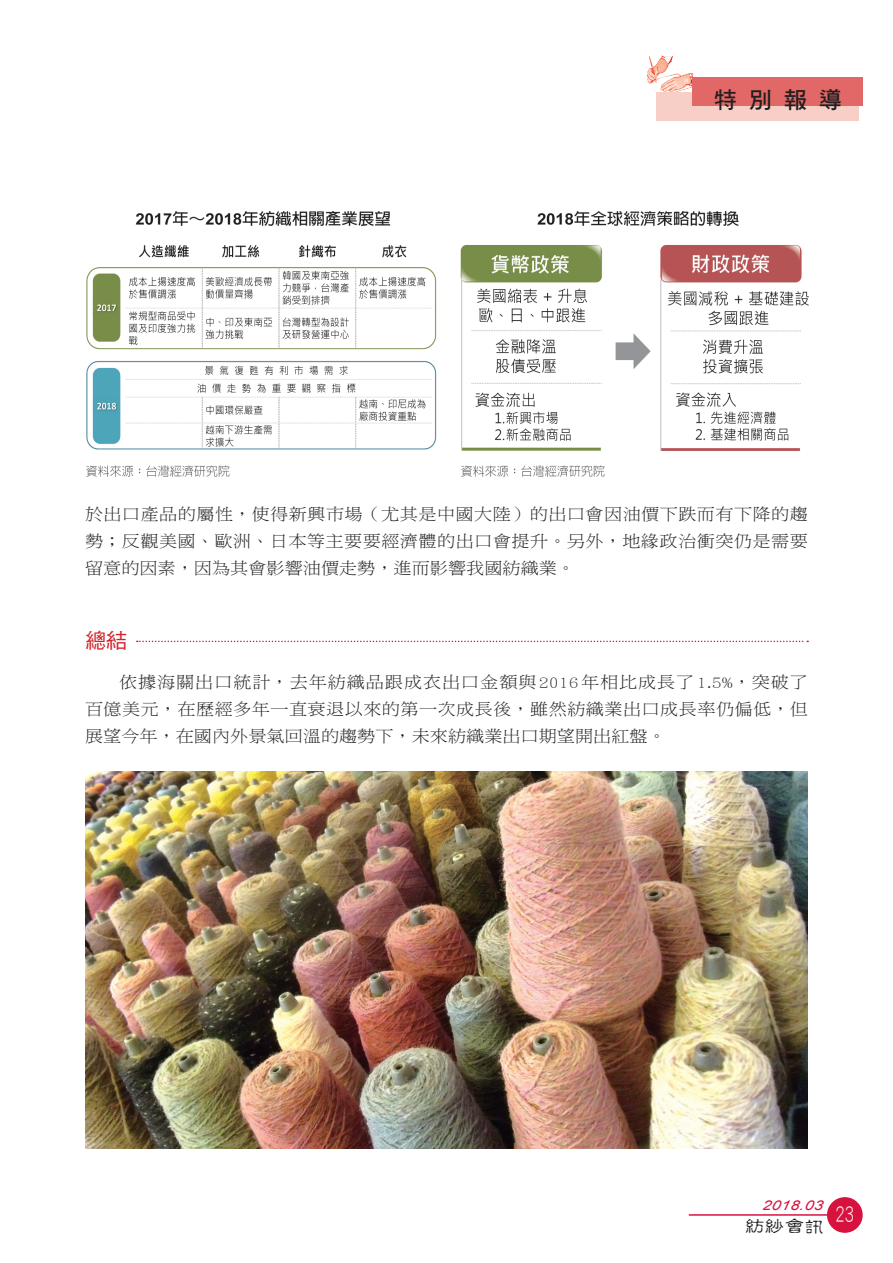
<style>
.page{position:relative;width:893px;height:1263px;background:#fff}
.page>*{position:absolute;margin:0;border:0;box-sizing:border-box;transform-origin:0 0}
.t1{font:23.1px "DF Hei Std W7";color:#231f20}
.大標{font:21px "DF Hei Std W5";color:#d1232a}
.內文{font:16.5px/27px "DF Ming Std W3";color:#231f20;text-align:justify;scale:1.1 1}
.t2{font:16.5px "DF Gu Yin Std W5";color:#231f20;scale:1.2 1}
.t3{font:italic 13.5px "Arial";color:#d7123e;scale:1.2 1}
</style>
<div class="page">
<img style="left:646px;top:55px;width:47px;height:37px">
<div style="left:656px;top:92px;width:203px;height:29px;background:#f7cfc7"></div>
<div style="left:692px;top:77px;width:171px;height:29px;background:#e26867"></div>
<hr style="left:689px;top:1214px;width:143px;height:2px;background:#d7123e">
<div style="left:828px;top:1198px;width:34px;height:34px;background:#d7123e;border-radius:50%"></div>
<div style="left:827px;top:1197px;width:36px;height:36px;border:2px solid #d7123e;border-radius:50%"></div>
<img style="left:86px;top:211px;width:723px;height:266px">
<img style="left:85px;top:772px;width:723px;height:376px">
<svg style="left:137px;top:641px;width:671px;height:1px"></svg>
<h1 class="t1" style="left:714px;top:87px;width:129px">特 別 報 導</h1>
<p class="內文" style="left:85px;top:500px;width:659px">於出口產品的屬性，使得新興市場（尤其是中國大陸）的出口會因油價下跌而有下降的趨勢；反觀美國、歐洲、日本等主要要經濟體的出口會提升。另外，地緣政治衝突仍是需要留意的因素，因為其會影響油價走勢，進而影響我國紡織業。</p>
<p class="大標" style="left:85px;top:629px;width:43px">總結</p>
<p class="內文" style="left:85px;top:668px;width:659px;text-indent:34px">依據海關出口統計，去年紡織品跟成衣出口金額與2016年相比成長了1.5%，突破了百億美元，在歷經多年一直衰退以來的第一次成長後，雖然紡織業出口成長率仍偏低，但展望今年，在國內外景氣回溫的趨勢下，未來紡織業出口期望開出紅盤。</p>
<p class="t3" style="left:762px;top:1197px;width:55px">2018.03</p>
<p class="t2" style="left:745px;top:1217px;width:92px">紡紗會訊 <sup>23</sup></p>
</div>
